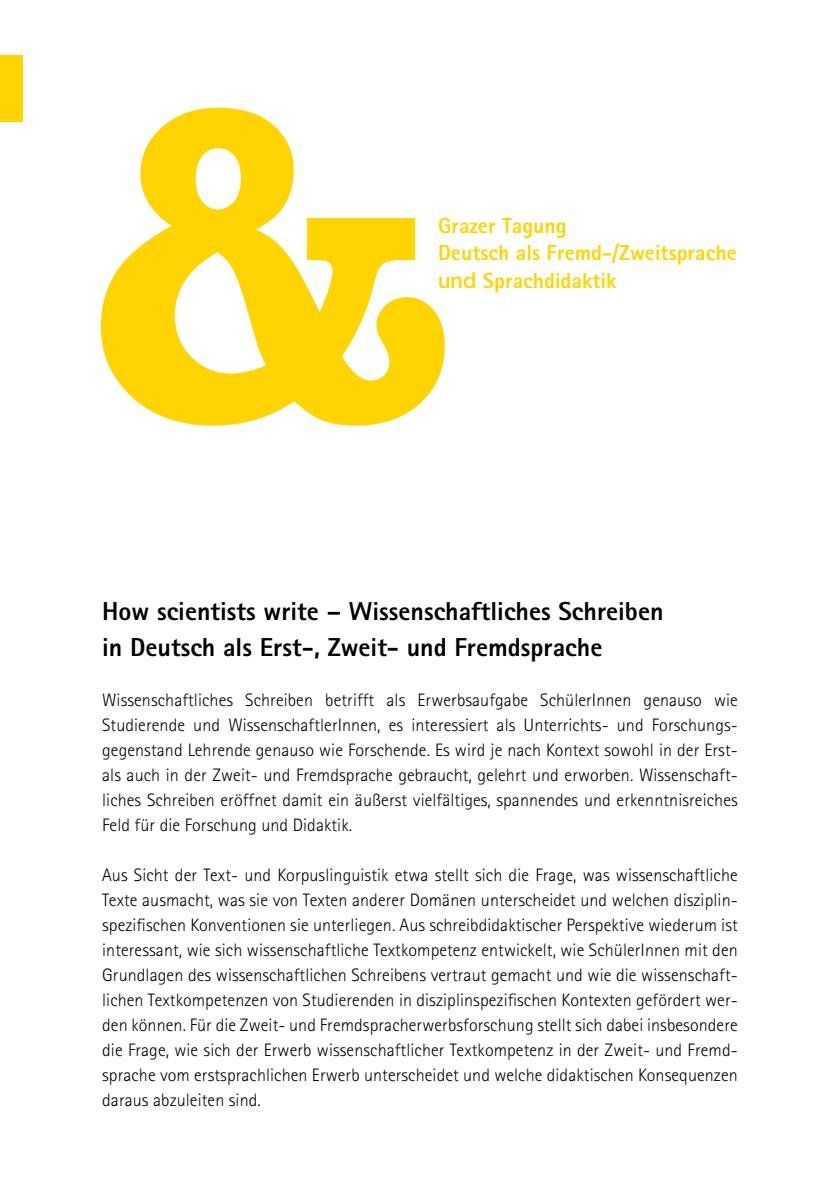
<style>
.page{position:relative;width:840px;height:1191px;background:#fff}
.page>*{position:absolute;margin:0;border:0;box-sizing:border-box;transform-origin:0 0}
.t1{font:800 26px/36px "Rotis Sans Serif";color:#000}
.t2{font:800 21.8px/27.2px "Rotis Sans Serif";color:#ffd400}
.t3{font:300 18px/25px "Rotis Sans Serif";letter-spacing:.005em;color:#000;text-align:justify}
.s1{font-family:"Helvetica Neue";font-weight:500}
</style>
<div class="page">
<div style="left:0;top:55px;width:23px;height:67px;background:#ffd400"></div>
<svg style="left:101px;top:108px;width:343px;height:317px;fill:#ffd400"></svg>
<p class="t2" style="left:438px;top:212px;width:300px">Grazer Tagung<br>Deutsch als Fremd-/Zweitsprache <span class="s1">und</span> Sprachdidaktik</p>
<h1 class="t1" style="left:102px;top:592px;width:562px">How scientists write – Wissenschaftliches Schreiben in Deutsch als Erst-, Zweit- und Fremdsprache</h1>
<p class="t3" style="left:102px;top:687px;width:637px">Wissenschaftliches Schreiben betrifft als Erwerbsaufgabe SchülerInnen genauso wie Studierende und WissenschaftlerInnen, es interessiert als Unterrichts- und Forschungs&shy;gegenstand Lehrende genauso wie Forschende. Es wird je nach Kontext sowohl in der Erst&shy;als auch in der Zweit- und Fremdsprache gebraucht, gelehrt und erworben. Wissenschaft&shy;liches Schreiben eröffnet damit ein äußerst vielfältiges, spannendes und erkenntnisreiches Feld für die Forschung und Didaktik.</p>
<p class="t3" style="left:102px;top:862px;width:636px">Aus Sicht der Text- und Korpuslinguistik etwa stellt sich die Frage, was wissenschaftliche Texte ausmacht, was sie von Texten anderer Domänen unterscheidet und welchen disziplin&shy;spezifischen Konventionen sie unterliegen. Aus schreibdidaktischer Perspektive wiederum ist interessant, wie sich wissenschaftliche Textkompetenz entwickelt, wie SchülerInnen mit den Grundlagen des wissenschaftlichen Schreibens vertraut gemacht und wie die wissenschaft&shy;lichen Textkompetenzen von Studierenden in disziplinspezifischen Kontexten gefördert wer&shy;den können. Für die Zweit- und Fremdspracherwerbsforschung stellt sich dabei insbesondere die Frage, wie sich der Erwerb wissenschaftlicher Textkompetenz in der Zweit- und Fremd&shy;sprache vom erstsprachlichen Erwerb unterscheidet und welche didaktischen Konsequenzen daraus abzuleiten sind.</p>
</div>
